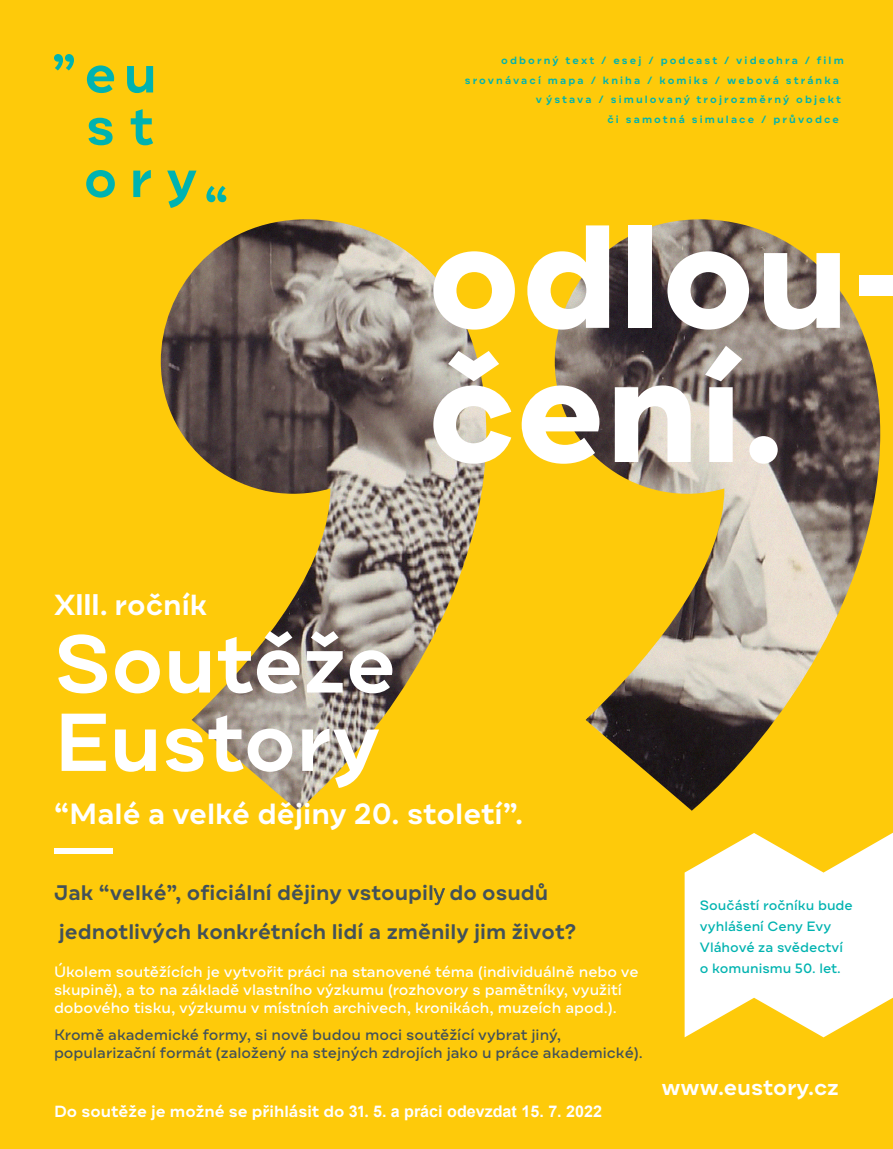
<style>
.page{position:relative;width:893px;height:1149px;background:#fff}
.page>*{position:absolute;margin:0;border:0;box-sizing:border-box;transform-origin:0 0}
.t1{font:700 146.25px/134.1px "Draft A";color:#fff}
.t2{font:600 81.75px/78.3px "Draft A";color:#fff}
.t3{font:600 29.1px "Draft A";color:#fff}
.t4{font:600 28.95px "Draft A";color:#fff}
.t5{font:600 21.75px "Draft A";color:#fff}
.t6{font:600 21px/38.4px "Draft A";color:#425159}
.t7{font:600 16.05px "Draft A";color:#fff}
.t8{font:500 15px/18px "Draft A";color:#fff}
.t9{font:500 15px/18px "Draft A";color:#425159}
.t10{font:500 13.5px/21px "Draft A";color:#00b3b0}
.t11{font:600 10.5px "Draft A";letter-spacing:.2em;color:#00b3b0}
.s1{font-family:"Arial";font-weight:700}
.s2{font-family:"Helvetica Neue";font-weight:300;font-size:22.5px}
</style>
<div class="page">
<div style="left:0;top:0;width:893px;height:1148px;background:#feca0a"></div>
<img style="left:161px;top:219px;width:719px;height:591px">
<div style="left:54px;top:847px;width:58px;height:6px;background:#fff"></div>
<svg style="left:685px;top:832px;width:208px;height:205px;fill:#fff"></svg>
<svg style="left:86px;top:170px;width:29px;height:27px"></svg>
<svg style="left:88px;top:118px;width:25px;height:27px"></svg>
<svg style="left:87px;top:65px;width:27px;height:28px"></svg>
<svg style="left:131px;top:109px;width:22px;height:36px"></svg>
<svg style="left:167px;top:170px;width:30px;height:38px"></svg>
<svg style="left:133px;top:170px;width:18px;height:27px"></svg>
<svg style="left:127px;top:66px;width:26px;height:27px"></svg>
<svg style="left:54px;top:54px;width:20px;height:16px"></svg>
<svg style="left:206px;top:186px;width:20px;height:16px"></svg>
<p class="t11" style="left:501px;top:54px;width:344px">odborný text / esej / podcast / videohra / film</p>
<p class="t11" style="left:465px;top:74px;width:376px">srovnávací mapa / kniha / komiks / webová stránka</p>
<p class="t11" style="left:536px;top:93px;width:307px">v ýstava / simulovaný trojrozměrný objekt</p>
<p class="t11" style="left:607px;top:113px;width:233px">či samotná simulace / průvodce</p>
<h1 class="t1" style="left:427px;top:210px;width:489px">odlou&shy;čení.</h1>
<h3 class="t4" style="left:54px;top:586px;width:155px">X<span class="s1">III</span>. ročník</h3>
<h2 class="t2" style="left:54px;top:633px;width:343px">Soutěže<br>Eustory</h2>
<h3 class="t3" style="left:54px;top:794px;width:471px">“Malé a velké dějiny 20. století”.</h3>
<h3 class="t6" style="left:54px;top:875px;width:524px">Jak “velké”, oficiální dějiny vstoupil<span class="s2">y</span> do osudů jednotlivých konkrétních lidí a změnily jim život?</h3>
<p class="t8" style="left:54px;top:963px;width:586px">Úkolem soutěžících je vytvořit práci na stanovené téma (individuálně nebo ve skupině), a to na základě vlastního výzkumu (rozhovory s pamětníky, využití dobového tisku, výzkumu v místních archivech, kronikách, muzeích apod.).</p>
<p class="t9" style="left:54px;top:1026px;width:590px">Kromě akademické formy, si nově budou moci soutěžící vybrat jiný, popularizační formát (založený na stejných zdrojích jako u práce akademické).</p>
<p class="t7" style="left:54px;top:1100px;width:550px">Do soutěže je možné se přihlásit do <span class="s1">3</span>1. <span class="s1">5. a práci odevzdat 15. 7. 2022</span></p>
<p class="t10" style="left:700px;top:896px;width:154px">Součástí ročníku bude vyhlášení Ceny Evy<br>Vláhové za svědectví o komunismu 50. let.</p>
<h3 class="t5" style="left:661px;top:1073px;width:179px">www.eustory.cz</h3>
</div>
